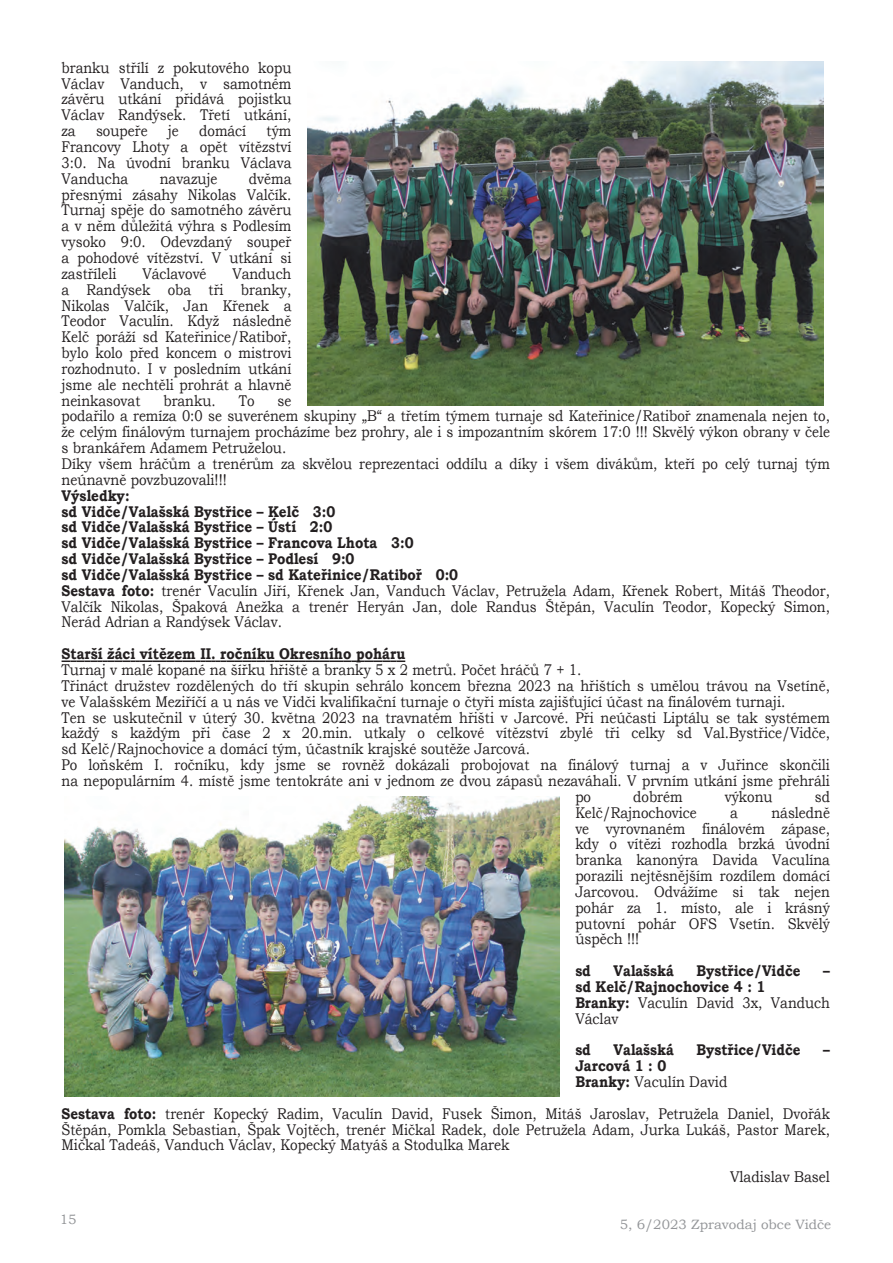
<style>
.page{position:relative;width:893px;height:1263px;background:#fff}
.page>*{position:absolute;margin:0;border:0;box-sizing:border-box;transform-origin:0 0}
.t1{font:15.45px/15.9px "Bookman Old Style";color:#231f20;text-align:justify;scale:.86 1}
.t2{font:700 15.45px/15.9px "Bookman Old Style";color:#231f20;scale:.87 1}
.t3{font:15.45px "Bookman Old Style";color:#231f20;scale:.87 1}
.t4{font:700 15.45px "Bookman Old Style";color:#231f20;scale:.86 1}
.t5{font:13.5px "Bookman Old Style";color:#939598}
.s1{font-weight:400}
.s2{font-weight:700}
</style>
<div class="page">
<svg style="left:62px;top:660px;width:343px;height:2px"></svg>
<img style="left:307px;top:61px;width:517px;height:344px">
<img style="left:64px;top:796px;width:495px;height:300px">
<p class="t1" style="left:62px;top:60px;width:269px">branku střílí z pokutového kopu Václav Vanduch, v samotném závěru utkání přidává pojistku Václav Randýsek. Třetí utkání, za</p>
<p class="t1" style="left:96px;top:123px;width:61px">soupeře</p>
<p class="t1" style="left:168px;top:123px;width:14px">je</p>
<p class="t1" style="left:199px;top:123px;width:56px">domácí</p>
<p class="t1" style="left:62px;top:123px;width:269px;text-indent:205px">tým Francovy Lhoty a opět vítězství 3:0. Na úvodní branku Václava Vanducha</p>
<p class="t1" style="left:62px;top:171px;width:269px;text-indent:187px">dvěma přesnými zásahy Nikolas Valčík.<br>Turnaj spěje do samotného závěru a v něm důležitá výhra s Podlesím vysoko 9:0. Odevzdaný soupeř a pohodové vítězství. V utkání si zastříleli</p>
<p class="t1" style="left:160px;top:171px;width:69px">navazuje</p>
<p class="t1" style="left:62px;top:266px;width:269px;text-indent:171px">Vanduch a Randýsek oba tři branky, Nikolas Valčík, Jan Křenek a Teodor Vaculín. Když následně Kelč poráží sd Kateřinice/Ratiboř, bylo kolo před koncem o mistrovi rozhodnuto. I v posledním utkání jsme ale nechtěli prohrát a hlavně neinkasovat</p>
<p class="t1" style="left:142px;top:266px;width:76px">Václavové</p>
<p class="t1" style="left:163px;top:392px;width:62px">branku.</p>
<p class="t1" style="left:239px;top:392px;width:20px">To</p>
<p class="t1" style="left:62px;top:392px;width:895px;text-align:left;text-indent:216px">se<br>podařilo a remíza 0:0 se suverénem skupiny „B“ a třetím týmem turnaje sd Kateřinice/Ratiboř znamenala nejen to, že celým finálovým turnajem procházíme bez prohry, ale i s impozantním skórem 17:0 !!! Skvělý výkon obrany v čele s brankářem Adamem Petruželou.<br>Díky všem hráčům a trenérům za skvělou reprezentaci oddílu a díky i všem divákům, kteří po celý turnaj tým neúnavně povzbuzovali!!!</p>
<p class="t2" style="left:62px;top:487px;width:885px">Výsledky:<br>sd Vidče/Valašská Bystřice – Kelč 3:0<br>sd Vidče/Valašská Bystřice – Ústí 2:0<br>sd Vidče/Valašská Bystřice – Francova Lhota 3:0<br>sd Vidče/Valašská Bystřice – Podlesí 9:0<br>sd Vidče/Valašská Bystřice – sd Kateřinice/Ratiboř 0:0<br>Sestava foto: <span class="s1">trenér Vaculín Jiří, Křenek Jan, Vanduch Václav, Petružela Adam, Křenek Robert, Mitáš Theodor, Valčík Nikolas, Špaková Anežka a trenér Heryán Jan, dole Randus Štěpán, Vaculín Teodor, Kopecký Simon, Nerád Adrian a Randýsek Václav.</span></p>
<p class="t2" style="left:62px;top:646px;width:397px">Starší žáci vítězem II. ročníku Okresního poháru</p>
<p class="t3" style="left:62px;top:660px;width:599px">Turnaj v malé kopané na šířku hřiště a branky 5 x 2 metrů. Počet hráčů 7 + 1.</p>
<p class="t1" style="left:62px;top:678px;width:895px">Třináct družstev rozdělených do tří skupin sehrálo koncem března 2023 na hřištích s umělou trávou na Vsetíně,</p>
<p class="t3" style="left:62px;top:691px;width:833px">ve Valašském Meziříčí a u nás ve Vidči kvalifikační turnaje o čtyři místa zajišťující účast na finálovém turnaji.</p>
<p class="t1" style="left:62px;top:709px;width:895px">Ten se uskutečnil v úterý 30. května 2023 na travnatém hřišti v Jarcové. Při neúčasti Liptálu se tak systémem</p>
<p class="t1" style="left:62px;top:725px;width:895px">každý s každým při čase 2 x 20.min. utkaly o celkové vítězství zbylé tři celky sd Val.Bystřice/Vidče,</p>
<p class="t3" style="left:62px;top:739px;width:540px">sd Kelč/Rajnochovice a domácí tým, účastník krajské soutěže Jarcová.</p>
<p class="t1" style="left:62px;top:757px;width:895px">Po loňském I. ročníku, kdy jsme se rovněž dokázali probojovat na finálový turnaj a v Juřince skončili</p>
<p class="t1" style="left:62px;top:773px;width:895px">na nepopulárním 4. místě jsme tentokráte ani v jednom ze dvou zápasů nezaváhali. V prvním utkání jsme přehráli</p>
<p class="t1" style="left:575px;top:789px;width:20px">po</p>
<p class="t1" style="left:633px;top:789px;width:59px">dobrém</p>
<p class="t1" style="left:725px;top:789px;width:57px">výkonu</p>
<p class="t1" style="left:815px;top:789px;width:19px">sd</p>
<p class="t1" style="left:575px;top:804px;width:143px">Kelč/Rajnochovice</p>
<p class="t1" style="left:730px;top:804px;width:11px">a</p>
<p class="t1" style="left:575px;top:804px;width:298px;text-indent:196px">následně ve vyrovnaném finálovém zápase, kdy o vítězi rozhodla brzká úvodní branka kanonýra Davida Vaculína porazili nejtěsnějším rozdílem domácí Jarcovou. Odvážíme si tak nejen pohár za 1. místo, ale i krásný putovní pohár OFS Vsetín. Skvělý úspěch !!!</p>
<p class="t4" style="left:575px;top:960px;width:20px">sd</p>
<p class="t4" style="left:614px;top:960px;width:71px">Valašská</p>
<p class="t4" style="left:696px;top:960px;width:122px">Bystřice/Vidče</p>
<p class="t4" style="left:823px;top:960px;width:9px">–</p>
<p class="t2" style="left:575px;top:978px;width:294px">sd Kelč/Rajnochovice 4 : 1<br>Branky: <span class="s1">Vaculín David 3x, Vanduch<br>Václav</span></p>
<p class="t4" style="left:575px;top:1039px;width:20px">sd</p>
<p class="t4" style="left:614px;top:1039px;width:71px">Valašská</p>
<p class="t4" style="left:696px;top:1039px;width:122px">Bystřice/Vidče</p>
<p class="t4" style="left:823px;top:1039px;width:9px">–</p>
<p class="t2" style="left:575px;top:1058px;width:176px">Jarcová 1 : 0<br>Branky: <span class="s1">Vaculín David</span></p>
<p class="t1" style="left:62px;top:1105px;width:895px"><span class="s2">Sestava foto:</span> trenér Kopecký Radim, Vaculín David, Fusek Šimon, Mitáš Jaroslav, Petružela Daniel, Dvořák Štěpán, Pomkla Sebastian, Špak Vojtěch, trenér Mičkal Radek, dole Petružela Adam, Jurka Lukáš, Pastor Marek, Mičkal Tadeáš, Vanduch Václav, Kopecký Matyáš a Stodulka Marek</p>
<p class="t3" style="left:730px;top:1167px;width:116px">Vladislav Basel</p>
<p class="t5" style="left:60px;top:1211px;width:18px">15</p>
<p class="t5" style="left:620px;top:1215px;width:213px">5, 6/2023 Zpravodaj obce Vidče</p>
</div>
